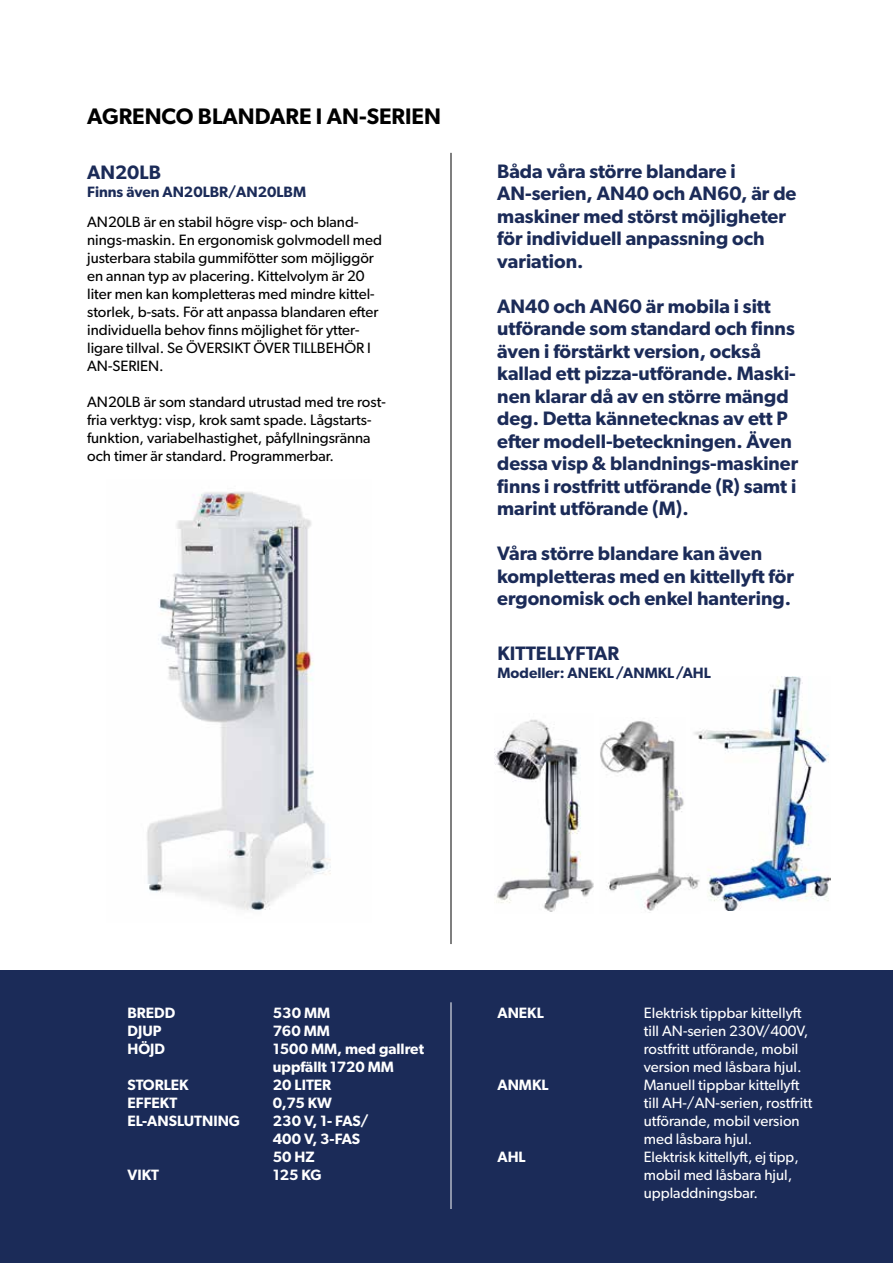
<style>
.page{position:relative;width:893px;height:1263px;background:#fff}
.page>*{position:absolute;margin:0;border:0;box-sizing:border-box;transform-origin:0 0}
.t1{font:600 22.5px "Gibson";color:#000}
.t2{font:600 19.5px/22.5px "Gibson";color:#1b2b58}
.t3{font:15px/18px "Gibson";color:#000}
.t4{font:15px/18px "Gibson";color:#fff}
.t5{font:600 15px/18px "Gibson";color:#fff}
.t6{font:600 15px "Gibson";color:#1b2b58}
</style>
<div class="page">
<div style="left:0;top:971px;width:893px;height:292px;background:#1b2b58"></div>
<img style="left:147px;top:492px;width:184px;height:418px">
<hr style="left:451px;top:153px;width:1px;height:791px;background:#000">
<hr style="left:451px;top:1002px;width:1px;height:207px;background:#fff">
<img style="left:701px;top:676px;width:129px;height:234px">
<img style="left:495px;top:719px;width:98px;height:193px">
<img style="left:600px;top:721px;width:101px;height:192px">
<p class="t1" style="left:87px;top:103px;width:355px">AGRENCO BLANDARE I AN-SERIEN</p>
<p class="t2" style="left:87px;top:161px;width:75px">AN20LB</p>
<p class="t6" style="left:87px;top:183px;width:220px">Finns även AN20LBR/AN20LBM</p>
<p class="t3" style="left:87px;top:212px;width:296px">AN20LB är en stabil högre visp- och bland&shy;nings-maskin. En ergonomisk golvmodell med justerbara stabila gummifötter som möjliggör en annan typ av placering. Kittelvolym är 20 liter men kan kompletteras med mindre kittel&shy;storlek, b-sats. För att anpassa blandaren efter individuella behov finns möjlighet för ytter&shy;ligare tillval. Se ÖVERSIKT ÖVER TILLBEHÖR I AN-SERIEN.</p>
<p class="t3" style="left:87px;top:392px;width:300px">AN20LB är som standard utrustad med tre rost&shy;fria verktyg: visp, krok samt spade. Lågstarts&shy;funktion, variabelhastighet, påfyllningsränna och timer är standard. Programmerbar.</p>
<p class="t2" style="left:497px;top:159px;width:301px">Båda våra större blandare i<br>AN-serien, AN40 och AN60, är de maskiner med störst möjligheter för individuell anpassning och variation.</p>
<p class="t2" style="left:497px;top:294px;width:302px">AN40 och AN60 är mobila i sitt utförande som standard och finns även i förstärkt version, också kallad ett pizza-utförande. Maski&shy;nen klarar då av en större mängd deg. Detta kännetecknas av ett P efter modell-beteckningen. Även dessa visp &amp; blandnings-maskiner finns i rostfritt utförande (R) samt i marint utförande (M).</p>
<p class="t2" style="left:497px;top:542px;width:298px">Våra större blandare kan även kompletteras med en kittellyft för ergonomisk och enkel hantering.</p>
<p class="t2" style="left:497px;top:641px;width:123px">KITTELLYFTAR</p>
<p class="t6" style="left:497px;top:663px;width:215px">Modeller: ANEKL /ANMKL/AHL</p>
<p class="t5" style="left:128px;top:1003px;width:49px">BREDD<br>DJUP<br>HÖJD</p>
<p class="t5" style="left:128px;top:1075px;width:114px">STORLEK<br>EFFEKT<br>EL-ANSLUTNING</p>
<p class="t5" style="left:128px;top:1165px;width:33px">VIKT</p>
<p class="t5" style="left:273px;top:1003px;width:153px">530 MM<br>760 MM<br>1500 MM, med gallret uppfällt 1720 MM<br>20 LITER<br>0,75 KW<br>230 V, 1- FAS/<br>400 V, 3-FAS<br>50 HZ<br>125 KG</p>
<p class="t4" style="left:644px;top:1003px;width:170px">Elektrisk tippbar kittellyft till AN-serien 230V/400V, rostfritt utförande, mobil version med låsbara hjul.<br>Manuell tippbar kittellyft till AH-/AN-serien, rostfritt utförande, mobil version med låsbara hjul.<br>Elektrisk kittellyft, ej tipp, mobil med låsbara hjul, uppladdningsbar.</p>
<p class="t5" style="left:497px;top:1003px;width:48px">ANEKL</p>
<p class="t5" style="left:497px;top:1075px;width:53px">ANMKL</p>
<p class="t5" style="left:497px;top:1147px;width:30px">AHL</p>
</div>
